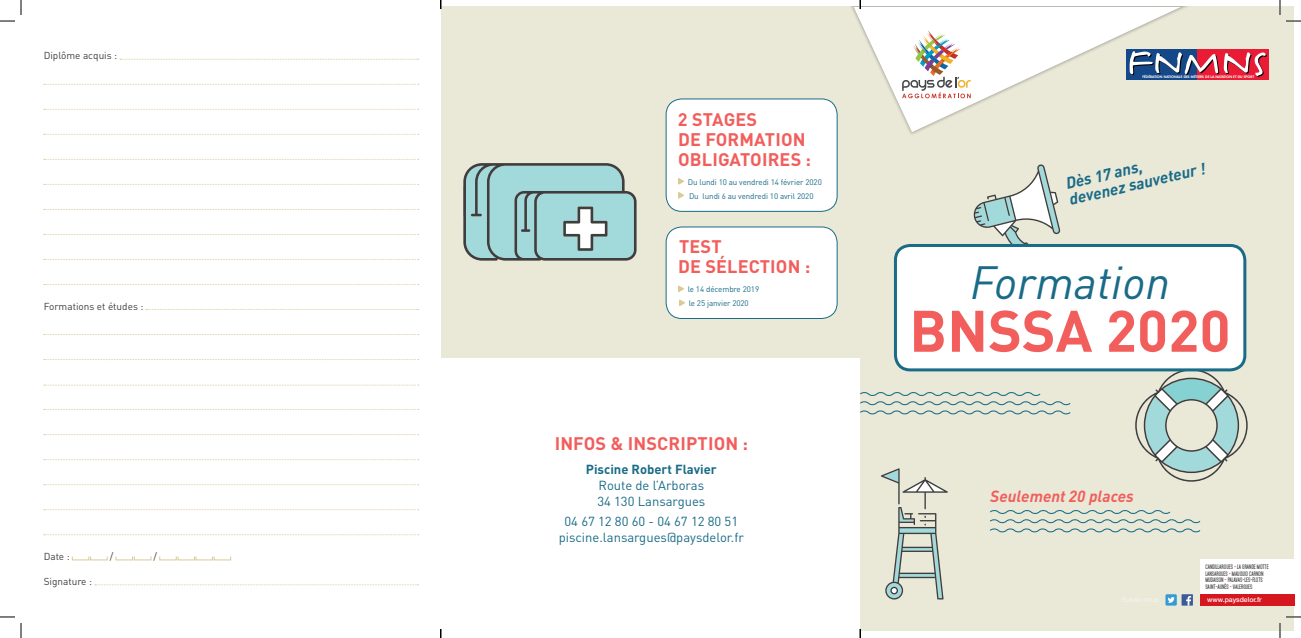
<style>
.page{position:relative;width:1301px;height:638px;background:#fff}
.page>*{position:absolute;margin:0;border:0;box-sizing:border-box;transform-origin:0 0}
.t1{font:700 57.5px "DINOT";color:#f15e5c}
.t2{font:italic 46px "DINOT";color:#196b87}
.t3{font:700 18px/20px "DINOT";letter-spacing:.01em;color:#f15e5c}
.t4{font:italic 700 16px/16px "DINOT";color:#196b87}
.t5{font:italic 700 16px "DINOT";color:#f15e5c}
.t6{font:13px/16px "DINOT";color:#196b87}
.t7{font:700 13px "DINOT";color:#196b87}
.t8{font:10px "DINOT";color:#3e3e3f}
.t9{font:8px/14px "DINOT";letter-spacing:-.01em;color:#196b87}
.t10{font:500 6.8px "Helvetica Neue LT Std";color:#fff}
.t11{font:700 5.6px/6.8px "Mohave";color:#3e3e3f;scale:.9 1}
.t12{font:600 3.5px "Limerick";letter-spacing:.02em;color:#fff}
.s1{color:#d7171f}
</style>
<div class="page">
<div style="left:860px;top:7px;width:434px;height:623px;background:#eae9d8"></div>
<div style="left:1197px;top:49px;width:71px;height:31px;background:#ea1b34"></div>
<svg style="left:1192px;top:51px;width:75px;height:26px"></svg>
<svg style="left:860px;top:392px;width:211px;height:23px"></svg>
<svg style="left:973px;top:164px;width:87px;height:80px"></svg>
<svg style="left:881px;top:468px;width:67px;height:131px"></svg>
<svg style="left:1135px;top:369px;width:112px;height:112px"></svg>
<div style="left:895px;top:245px;width:349px;height:124px;background:#fff;border-radius:15px"></div>
<div style="left:894px;top:244px;width:352px;height:127px;border:3px solid #196b87;border-radius:15px"></div>
<svg style="left:990px;top:510px;width:211px;height:23px"></svg>
<svg style="left:120px;top:59px;width:299px;height:1px"></svg>
<svg style="left:44px;top:84px;width:375px;height:1px"></svg>
<svg style="left:44px;top:109px;width:375px;height:1px"></svg>
<svg style="left:44px;top:134px;width:375px;height:1px"></svg>
<svg style="left:44px;top:159px;width:375px;height:1px"></svg>
<svg style="left:44px;top:184px;width:375px;height:1px"></svg>
<svg style="left:44px;top:209px;width:375px;height:1px"></svg>
<svg style="left:44px;top:234px;width:375px;height:1px"></svg>
<svg style="left:44px;top:259px;width:375px;height:1px"></svg>
<svg style="left:44px;top:284px;width:375px;height:1px"></svg>
<svg style="left:146px;top:309px;width:273px;height:1px"></svg>
<svg style="left:44px;top:334px;width:375px;height:1px"></svg>
<svg style="left:44px;top:359px;width:375px;height:1px"></svg>
<svg style="left:44px;top:384px;width:375px;height:1px"></svg>
<svg style="left:44px;top:409px;width:375px;height:1px"></svg>
<svg style="left:44px;top:434px;width:375px;height:1px"></svg>
<svg style="left:44px;top:459px;width:375px;height:1px"></svg>
<svg style="left:44px;top:484px;width:375px;height:1px"></svg>
<svg style="left:44px;top:509px;width:375px;height:1px"></svg>
<svg style="left:44px;top:534px;width:375px;height:1px"></svg>
<svg style="left:95px;top:584px;width:324px;height:1px"></svg>
<div style="left:441px;top:7px;width:419px;height:351px;background:#eae9d8"></div>
<div style="left:666px;top:99px;width:171px;height:112px;background:#fff;border-radius:16px"></div>
<svg style="left:678px;top:178px;width:6px;height:7px"></svg>
<svg style="left:678px;top:192px;width:6px;height:7px"></svg>
<div style="left:665px;top:98px;width:172px;height:114px;border:1px solid #196b87;border-radius:16px"></div>
<div style="left:666px;top:227px;width:171px;height:91px;background:#fff;border-radius:16px"></div>
<svg style="left:678px;top:285px;width:6px;height:7px"></svg>
<svg style="left:679px;top:299px;width:6px;height:7px"></svg>
<div style="left:665px;top:226px;width:172px;height:93px;border:1px solid #196b87;border-radius:16px"></div>
<svg style="left:463px;top:163px;width:173px;height:97px;background:#98c2c2"></svg>
<div style="left:1200px;top:558px;width:94px;height:36px;background:#fff"></div>
<div style="left:1200px;top:594px;width:94px;height:11px;background:#d7171f"></div>
<div style="left:849px;top:7px;width:343px;height:129px;background:#231f20;opacity:.3"></div>
<svg style="left:853px;top:7px;width:328px;height:125px"></svg>
<svg style="left:902px;top:31px;width:68px;height:67px;background:#dfd7d1"></svg>
<div style="left:1181px;top:594px;width:12px;height:11px;background:#3c5a99"></div>
<svg style="left:1186px;top:596px;width:5px;height:9px"></svg>
<svg style="left:1165px;top:594px;width:11px;height:11px"></svg>
<svg style="left:1167px;top:596px;width:7px;height:6px"></svg>
<svg style="left:1286px;top:20px;width:15px;height:2px"></svg>
<svg style="left:1286px;top:616px;width:15px;height:1px"></svg>
<svg style="left:0;top:0;width:22px;height:22px"></svg>
<svg style="left:0;top:616px;width:22px;height:21px"></svg>
<svg style="left:1279px;top:0;width:1px;height:15px"></svg>
<svg style="left:1279px;top:623px;width:1px;height:14px"></svg>
<svg style="left:859px;top:0;width:2px;height:9px"></svg>
<svg style="left:859px;top:629px;width:2px;height:8px"></svg>
<h3 class="t8" style="left:44px;top:49px;width:75px">Diplôme acquis :</h3>
<h3 class="t8" style="left:44px;top:299px;width:101px">Formations et études :</h3>
<h3 class="t8" style="left:44px;top:549px;width:27px">Date :</h3>
<h3 class="t8" style="left:110px;top:549px;width:5px">/</h3>
<h3 class="t8" style="left:154px;top:549px;width:5px">/</h3>
<h3 class="t8" style="left:44px;top:574px;width:50px">Signature :</h3>
<h3 class="t3" style="left:678px;top:108px;width:135px">2 STAGES<br>DE FORMATION<br>OBLIGATOIRES :</h3>
<h3 class="t9" style="left:688px;top:174px;width:136px">Du lundi 10 au vendredi 14 février 2020<br>Du lundi 6 au vendredi 10 avril 2020</h3>
<h3 class="t3" style="left:678px;top:236px;width:134px">TEST<br>DE SÉLECTION :</h3>
<h3 class="t9" style="left:688px;top:282px;width:73px">le 14 décembre 2019 le 25 janvier 2020</h3>
<h3 class="t3" style="left:554px;top:432px;width:195px">INFOS &amp; INSCRIPTION :</h3>
<h3 class="t7" style="left:586px;top:460px;width:132px">Piscine Robert Flavier</h3>
<h3 class="t6" style="left:597px;top:476px;width:110px">Route de l’Arboras<br>34 130 Lansargues</h3>
<h3 class="t6" style="left:559px;top:512px;width:187px;text-align:center">04 67 12 80 60 - 04 67 12 80 51 piscine.lansargues@paysdelor.fr</h3>
<p class="t12" style="left:1142px;top:75px;width:113px">FÉDÉRATION NATIONALE DES MÉTIERS DE LA NATATION ET DU SPORT</p>
<h3 class="t4" style="left:1064px;top:175px;width:141px;rotate:-13deg">Dès 17 ans, devenez sauveteur !</h3>
<h2 class="t2" style="left:970px;top:251px;width:201px">Formation</h2>
<h1 class="t1" style="left:909px;top:292px;width:323px">BNSSA 2020</h1>
<h3 class="t5" style="left:990px;top:485px;width:145px">Seulement 20 places</h3>
<p class="t11" style="left:1205px;top:563px;width:72px">CANDILLARGUES <span class="s1">-</span> LA GRANDE MOTTE<br>LANSARGUES <span class="s1">-</span> MAUGUIO CARNON<br>MUDAISON <span class="s1">-</span> PALAVAS-LES-FLOTS<br>SAINT-AUNÈS <span class="s1">-</span> VALERGUES</p>
<p class="t10" style="left:1207px;top:595px;width:56px">www.paysdelor.fr</p>
</div>
